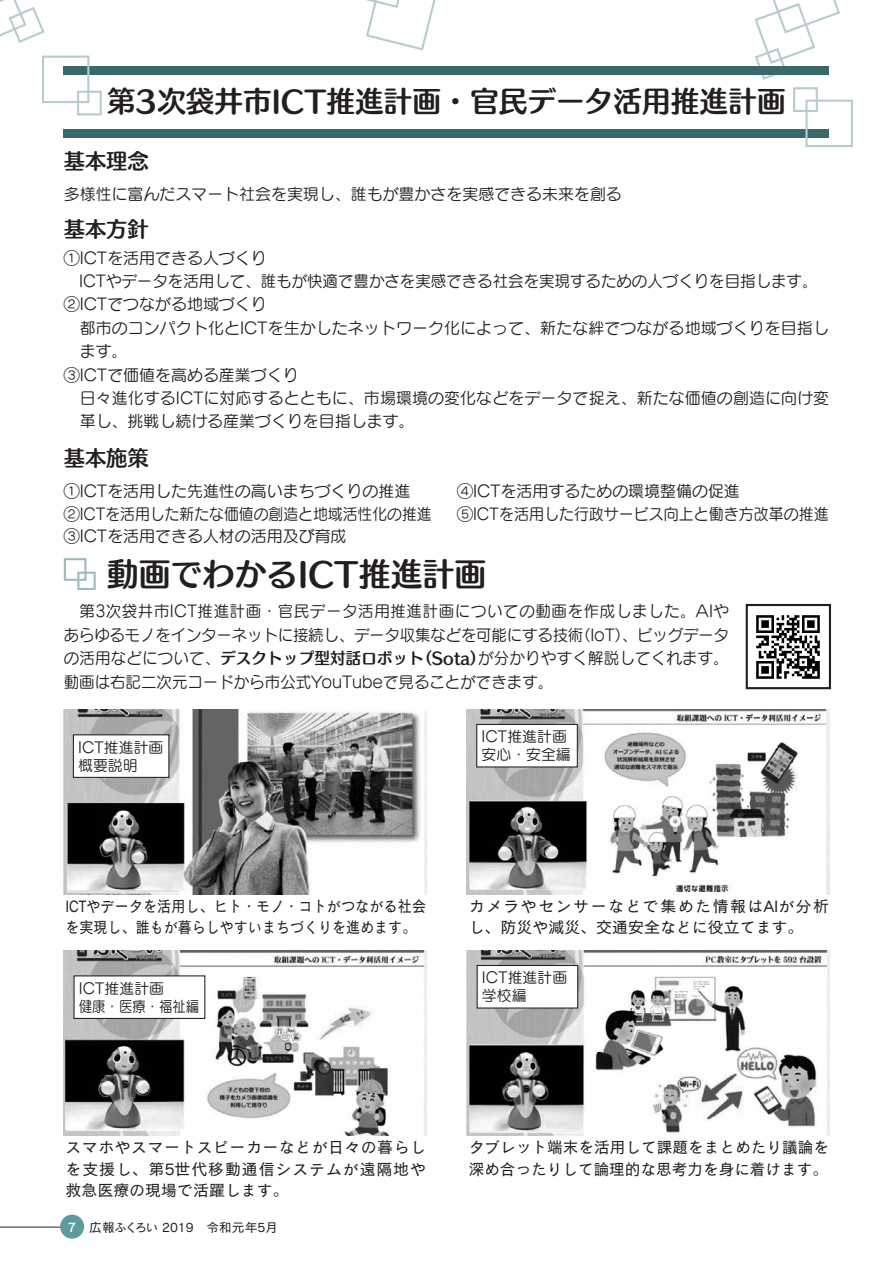
<style>
.page{position:relative;width:893px;height:1263px;background:#fff}
.page>*{position:absolute;margin:0;border:0;box-sizing:border-box;transform-origin:0 0}
.t1{font:31.95px "Humming Std B";color:#231f20}
.t2{font:28.65px "Humming Std B";color:#231f20}
.t3{font:21.3px "Humming Std B";color:#231f20}
.t4{font:15.9px/22.5px "Seurat Pro M";color:#231f20}
.t5{font:15.9px/21.3px "Cezanne Pro M";letter-spacing:.005em;color:#231f20;text-align:justify}
.t6{font:15.9px/23.4px "Seurat Pro M";letter-spacing:.04em;color:#231f20;text-align:right}
.t7{font:15.9px/21.3px "Cezanne Pro M";letter-spacing:.005em;color:#231f20;scale:.88 1}
.t8{font:15.9px/21.3px "Cezanne Pro M";letter-spacing:.045em;color:#231f20}
.t9{font:15.9px "Humming Std B";letter-spacing:.015em;color:#231f20}
.t10{font:14.85px/18px "Seurat Pro M";color:#231f20}
.t11{font:12.75px "Cezanne Pro M";color:#231f20}
.t12{font:12.75px "Cezanne Pro DB";color:#fff}
.s1{font-family:"Seurat Pro M"}
</style>
<div class="page">
<svg style="left:0;top:0;width:45px;height:43px"></svg>
<svg style="left:366px;top:0;width:70px;height:51px"></svg>
<div style="left:60px;top:1214px;width:24px;height:24px;background:#5d9b9d;border-radius:50%"></div>
<hr style="left:0;top:1227px;width:60px;height:1px;background:#231f20">
<div style="left:64px;top:66px;width:765px;height:8px;background:#3a696a"></div>
<div style="left:64px;top:129px;width:765px;height:8px;background:#3a696a"></div>
<div style="left:450px;top:96px;width:11px;height:11px;border:4px solid #fff;border-radius:50%"></div>
<svg style="left:467px;top:74px;width:93px;height:1px"></svg>
<div style="left:556px;top:98px;width:29px;height:7px;border:4px solid #fff"></div>
<svg style="left:582px;top:0;width:259px;height:105px"></svg>
<div style="left:805px;top:100px;width:48px;height:47px;border:2px solid #b6cccf"></div>
<div style="left:793px;top:87px;width:25px;height:25px;border:2px solid #b6cccf"></div>
<div style="left:42px;top:56px;width:47px;height:47px;border:2px solid #b6cccf"></div>
<div style="left:77px;top:91px;width:25px;height:24px;border:2px solid #b6cccf"></div>
<div style="left:64px;top:558px;width:22px;height:23px;border:2px solid #9bbbbd"></div>
<div style="left:77px;top:572px;width:19px;height:18px;border:2px solid #9bbbbd"></div>
<img style="left:64px;top:950px;width:362px;height:185px">
<div style="left:74px;top:976px;width:131px;height:42px;background:#fff"></div>
<div style="left:74px;top:975px;width:131px;height:44px;border:1px solid #231f20"></div>
<img style="left:467px;top:950px;width:362px;height:185px">
<div style="left:477px;top:965px;width:101px;height:43px;background:#fff"></div>
<div style="left:477px;top:965px;width:101px;height:43px;border:1px solid #231f20"></div>
<img style="left:467px;top:709px;width:362px;height:185px">
<div style="left:477px;top:724px;width:100px;height:43px;background:#fff"></div>
<div style="left:476px;top:724px;width:102px;height:43px;border:1px solid #231f20"></div>
<img style="left:64px;top:709px;width:362px;height:185px">
<div style="left:73px;top:735px;width:96px;height:42px;background:#fff"></div>
<div style="left:73px;top:734px;width:96px;height:44px;border:1px solid #231f20"></div>
<img style="left:756px;top:615px;width:64px;height:64px">
<div style="left:746px;top:604px;width:85px;height:85px;border:2px solid #231f20"></div>
<h2 class="t2" style="left:107px;top:80px;width:680px">第3次袋井市ICT推進計画・官民データ活用推進計画</h2>
<h3 class="t3" style="left:64px;top:145px;width:87px">基本理念</h3>
<p class="t4" style="left:64px;top:182px;width:560px">多様性に富んだスマート社会を実現し、誰もが豊かさを実感できる未来を創る</p>
<h3 class="t3" style="left:64px;top:213px;width:87px">基本方針</h3>
<p class="t4" style="left:64px;top:246px;width:205px">①ICTを活用できる人づくり</p>
<p class="t4" style="left:64px;top:269px;width:755px">　ICTやデータを活用して、誰もが快適で豊かさを実感できる社会を実現するための人づくりを目指します。</p>
<p class="t4" style="left:64px;top:293px;width:205px">②ICTでつながる地域づくり</p>
<p class="t4" style="left:64px;top:316px;width:767px">　都市のコンパクト化とICTを生かしたネットワーク化によって、新たな絆でつながる地域づくりを目指し</p>
<p class="t4" style="left:80px;top:340px;width:49px">ます。</p>
<p class="t4" style="left:64px;top:363px;width:236px">③ICTで価値を高める産業づくり</p>
<p class="t4" style="left:64px;top:386px;width:767px">　日々進化するICTに対応するとともに、市場環境の変化などをデータで捉え、新たな価値の創造に向け変</p>
<p class="t4" style="left:80px;top:410px;width:336px">革し、挑戦し続ける産業づくりを目指します。</p>
<h3 class="t3" style="left:64px;top:442px;width:87px">基本施策</h3>
<p class="t4" style="left:64px;top:480px;width:369px">①ICTを活用した先進性の高いまちづくりの推進<br>②ICTを活用した新たな価値の創造と地域活性化の推進<br>③ICTを活用できる人材の活用及び育成</p>
<p class="t4" style="left:457px;top:480px;width:373px">④ICTを活用するための環境整備の促進<br>⑤ICTを活用した行政サービス向上と働き方改革の推進</p>
<h1 class="t1" style="left:107px;top:550px;width:381px">動画でわかるICT推進計画</h1>
<p class="t6" style="left:64px;top:599px;width:667px">　第3次袋井市ICT推進計画・官民データ活用推進計画についての動画を作成しました。AIや（IoT）、ビッグデータ</p>
<p class="t4" style="left:478px;top:623px;width:252px;line-height:23.4px;text-indent:-414px">あらゆるモノをインターネットに接続し、データ収集などを可能にする技術<br>が分かりやすく解説してくれます。</p>
<p class="t9" style="left:416px;top:646px;width:71px">（Sota）</p>
<p class="t9" style="left:64px;top:646px;width:362px"><span class="s1">の活用などについて、</span>デスクトップ型対話ロボット</p>
<p class="t4" style="left:64px;top:670px;width:491px">動画は右記二次元コードから市公式YouTubeで見ることができます。</p>
<p class="t10" style="left:78px;top:737px;width:87px">ICT推進計画概要説明</p>
<p class="t10" style="left:482px;top:727px;width:91px">ICT推進計画安心・安全編</p>
<p class="t7" style="left:66px;top:895px;width:411px">ICTやデータを活用し、ヒト・モノ・コトがつながる社会を実現し、誰もが暮らしやすいまちづくりを進めます。</p>
<p class="t10" style="left:79px;top:978px;width:122px">ICT推進計画<br>健康・医療・福祉編</p>
<p class="t8" style="left:469px;top:895px;width:362px">カメラやセンサーなどで集めた情報はAIが分析し、防災や減災、交通安全などに役立てます。</p>
<p class="t10" style="left:482px;top:968px;width:87px">ICT推進計画学校編</p>
<p class="t5" style="left:66px;top:1136px;width:362px">スマホやスマートスピーカーなどが日々の暮らしを支援し、第5世代移動通信システムが遠隔地や救急医療の現場で活躍します。</p>
<p class="t12" style="left:68px;top:1219px;width:9px">7</p>
<p class="t11" style="left:89px;top:1219px;width:190px">広報ふくろい 2019　令和元年5月</p>
<p class="t5" style="left:469px;top:1136px;width:362px">タブレット端末を活用して課題をまとめたり議論を深め合ったりして論理的な思考力を身に着けます。</p>
</div>
